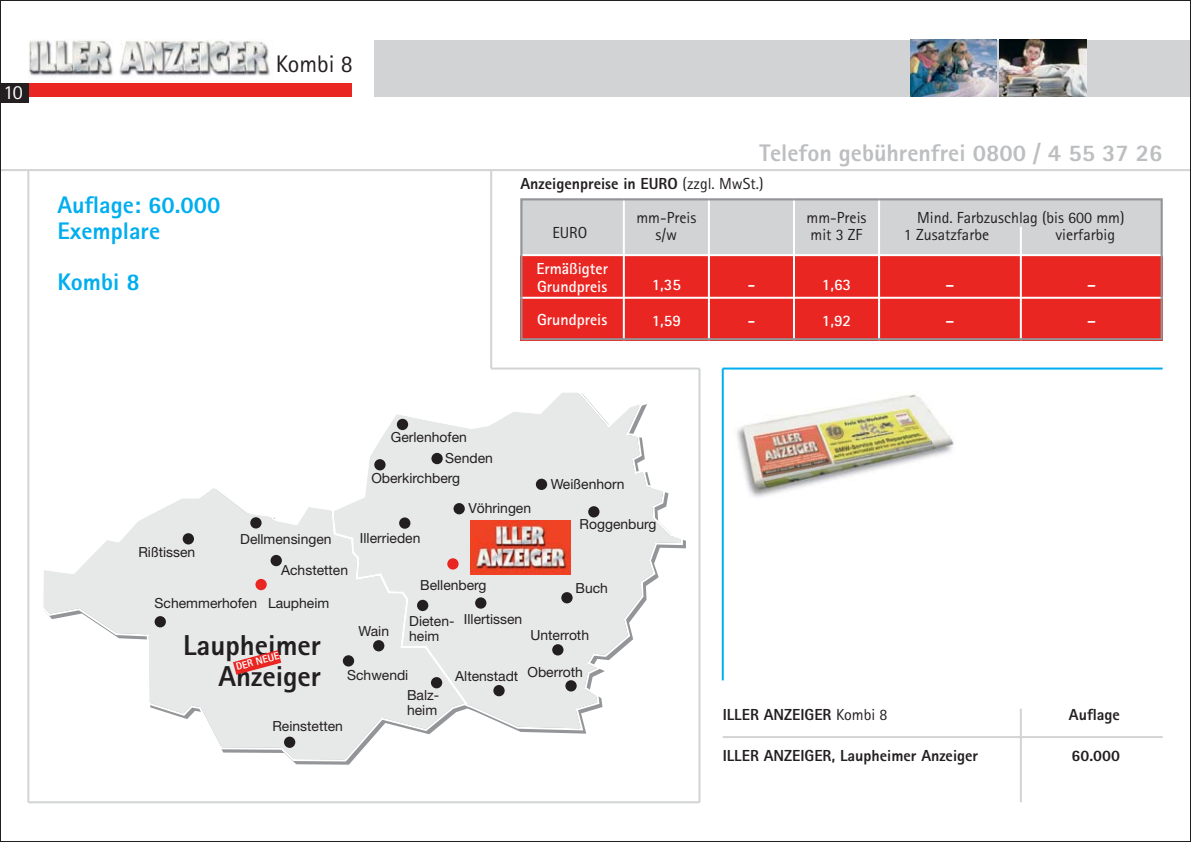
<style>
.page{position:relative;width:1191px;height:842px;background:#fff}
.page>*{position:absolute;margin:0;border:0;box-sizing:border-box;transform-origin:0 0}
.t1{font:800 28.8px/30.8px "Rotis Sans Serif";color:#231f20;text-align:right}
.t2{font:800 24px "Rotis Sans Serif";color:#bcbec0}
.t3{font:800 24px/25.6px "Rotis Sans Serif";color:#00aeef}
.t4{font:24px "Rotis Sans Serif";color:#231f20}
.t5{font:20px "Rotis Sans Serif";color:#fff}
.t6{font:800 16px "Rotis Sans Serif";color:#231f20}
.t7{font:16px/17.2px "Rotis Sans Serif";color:#231f20}
.t8{font:700 16px/17.2px "Rotis Sans Serif";color:#fff}
.t9{font:13.8px/14.8px "Helvetica Neue";color:#231f20}
.t10{font:800 10.4px "Rotis Sans Serif";color:#fff}
.s1{font-weight:400}
</style>
<div class="page">
<img style="left:29px;top:40px;width:241px;height:38px">
<div style="left:0;top:83px;width:351px;height:13px;background:#ea2622"></div>
<div style="left:0;top:83px;width:28px;height:20px;background:#231f20"></div>
<div style="left:374px;top:40px;width:817px;height:56px;background:#d1d3d4"></div>
<hr style="left:0;top:169px;width:1191px;height:2px;background:#d1d3d4">
<hr style="left:27px;top:170px;width:2px;height:632px;background:#d1d3d4">
<hr style="left:28px;top:801px;width:671px;height:2px;background:#d1d3d4">
<hr style="left:698px;top:369px;width:2px;height:433px;background:#d1d3d4">
<hr style="left:491px;top:368px;width:208px;height:2px;background:#d1d3d4">
<hr style="left:490px;top:170px;width:2px;height:199px;background:#d1d3d4">
<img style="left:737px;top:393px;width:217px;height:104px">
<hr style="left:722px;top:369px;width:2px;height:311px;background:#00aeef">
<hr style="left:722px;top:368px;width:440px;height:2px;background:#00aeef">
<div style="left:520px;top:198px;width:642px;height:57px;background:#d1d3d4"></div>
<div style="left:520px;top:255px;width:642px;height:85px;background:#ea2622"></div>
<hr style="left:623px;top:198px;width:2px;height:142px;background:#fff">
<hr style="left:708px;top:198px;width:2px;height:142px;background:#fff">
<hr style="left:793px;top:198px;width:2px;height:142px;background:#fff">
<hr style="left:878px;top:198px;width:2px;height:142px;background:#fff">
<hr style="left:520px;top:297px;width:642px;height:2px;background:#fff">
<hr style="left:1019px;top:227px;width:2px;height:113px;background:#fff">
<hr style="left:520px;top:254px;width:642px;height:2px;background:#fff">
<div style="left:520px;top:198px;width:642px;height:142px;border:2px solid #939598"></div>
<hr style="left:722px;top:736px;width:440px;height:2px;background:#d1d3d4">
<hr style="left:1019px;top:709px;width:2px;height:93px;background:#d1d3d4">
<img style="left:911px;top:40px;width:85px;height:56px">
<img style="left:999px;top:40px;width:87px;height:56px">
<svg style="left:367px;top:393px;width:316px;height:337px"></svg>
<div style="left:431px;top:453px;width:12px;height:11px;background:#231f20;border-radius:50%"></div>
<div style="left:397px;top:419px;width:11px;height:11px;background:#231f20;border-radius:50%"></div>
<div style="left:374px;top:459px;width:11px;height:11px;background:#231f20;border-radius:50%"></div>
<div style="left:475px;top:597px;width:11px;height:12px;background:#231f20;border-radius:50%"></div>
<div style="left:536px;top:479px;width:11px;height:11px;background:#231f20;border-radius:50%"></div>
<div style="left:588px;top:506px;width:11px;height:11px;background:#231f20;border-radius:50%"></div>
<div style="left:561px;top:592px;width:11px;height:11px;background:#231f20;border-radius:50%"></div>
<div style="left:552px;top:644px;width:11px;height:11px;background:#231f20;border-radius:50%"></div>
<div style="left:493px;top:685px;width:11px;height:11px;background:#231f20;border-radius:50%"></div>
<div style="left:565px;top:680px;width:11px;height:11px;background:#231f20;border-radius:50%"></div>
<svg style="left:43px;top:485px;width:425px;height:276px"></svg>
<div style="left:270px;top:555px;width:12px;height:11px;background:#231f20;border-radius:50%"></div>
<div style="left:250px;top:517px;width:11px;height:11px;background:#231f20;border-radius:50%"></div>
<div style="left:183px;top:533px;width:11px;height:11px;background:#231f20;border-radius:50%"></div>
<div style="left:155px;top:616px;width:11px;height:11px;background:#231f20;border-radius:50%"></div>
<div style="left:373px;top:640px;width:11px;height:11px;background:#231f20;border-radius:50%"></div>
<div style="left:343px;top:655px;width:11px;height:11px;background:#231f20;border-radius:50%"></div>
<div style="left:284px;top:737px;width:11px;height:11px;background:#231f20;border-radius:50%"></div>
<div style="left:431px;top:677px;width:11px;height:11px;background:#231f20;border-radius:50%"></div>
<div style="left:255px;top:579px;width:12px;height:11px;background:#ea2622;border-radius:50%"></div>
<svg style="left:233px;top:650px;width:48px;height:25px"></svg>
<img style="left:470px;top:520px;width:100px;height:54px">
<p class="t5" style="left:3px;top:85px;width:21px">10</p>
<p class="t3" style="left:57px;top:194px;width:165px">Auflage: 60.000<br>Exemplare</p>
<p class="t3" style="left:57px;top:271px;width:84px">Kombi 8</p>
<p class="t4" style="left:276px;top:56px;width:78px">Kombi 8</p>
<p class="t2" style="left:759px;top:145px;width:405px">Telefon gebührenfrei 0800 / 4 55 37 26</p>
<p class="t6" style="left:520px;top:178px;width:244px">Anzeigenpreise in EURO <span class="s1">(zzgl. MwSt.)</span></p>
<p class="t7" style="left:552px;top:225px;width:36px">EURO</p>
<p class="t7" style="left:636px;top:210px;width:61px;text-align:center">mm-Preis s/w</p>
<p class="t7" style="left:806px;top:211px;width:61px">mm-Preis mit 3 ZF</p>
<p class="t7" style="left:904px;top:210px;width:222px;text-indent:13px">Mind. Farbzuschlag (bis 600 mm)<br>1 Zusatzfarbe</p>
<p class="t7" style="left:1055px;top:227px;width:61px">vierfarbig</p>
<p class="t8" style="left:536px;top:262px;width:73px">Ermäßigter<br>Grundpreis</p>
<p class="t8" style="left:537px;top:312px;width:72px">Grundpreis</p>
<p class="t8" style="left:651px;top:278px;width:31px">1,35</p>
<p class="t8" style="left:747px;top:278px;width:9px">-</p>
<p class="t8" style="left:822px;top:278px;width:31px">1,63</p>
<p class="t8" style="left:945px;top:278px;width:10px">–</p>
<p class="t8" style="left:1087px;top:278px;width:10px">–</p>
<p class="t8" style="left:651px;top:313px;width:31px">1,59</p>
<p class="t8" style="left:747px;top:313px;width:9px">-</p>
<p class="t8" style="left:822px;top:313px;width:31px">1,92</p>
<p class="t8" style="left:945px;top:313px;width:10px">–</p>
<p class="t8" style="left:1087px;top:313px;width:10px">–</p>
<p class="t9" style="left:138px;top:546px;width:58px">Rißtissen</p>
<p class="t9" style="left:240px;top:533px;width:93px">Dellmensingen</p>
<p class="t9" style="left:281px;top:564px;width:68px">Achstetten</p>
<p class="t9" style="left:391px;top:431px;width:77px">Gerlenhofen</p>
<p class="t9" style="left:371px;top:472px;width:90px">Oberkirchberg</p>
<p class="t9" style="left:445px;top:452px;width:49px">Senden</p>
<p class="t9" style="left:360px;top:532px;width:62px">Illerrieden</p>
<p class="t9" style="left:468px;top:502px;width:64px">Vöhringen</p>
<p class="t9" style="left:551px;top:478px;width:75px">Weißenhorn</p>
<p class="t9" style="left:579px;top:518px;width:78px">Roggenburg</p>
<p class="t9" style="left:155px;top:597px;width:176px">Schemmerhofen Laupheim</p>
<p class="t1" style="left:183px;top:633px;width:139px">Laupheimer<br>Anzeiger</p>
<p class="t10" style="left:235px;top:663px;width:46px;rotate:-15deg">DER NEUE</p>
<p class="t9" style="left:420px;top:579px;width:68px">Bellenberg</p>
<p class="t9" style="left:409px;top:615px;width:47px">Dieten&shy;heim</p>
<p class="t9" style="left:464px;top:613px;width:60px">Illertissen</p>
<p class="t9" style="left:575px;top:582px;width:34px">Buch</p>
<p class="t9" style="left:530px;top:629px;width:60px">Unterroth</p>
<p class="t9" style="left:455px;top:670px;width:129px">Altenstadt Oberroth</p>
<p class="t9" style="left:358px;top:625px;width:32px">Wain</p>
<p class="t9" style="left:347px;top:669px;width:63px">Schwendi</p>
<p class="t9" style="left:407px;top:689px;width:34px">Balz&shy;heim</p>
<p class="t9" style="left:272px;top:720px;width:72px">Reinstetten</p>
<p class="t6" style="left:722px;top:709px;width:166px">ILLER ANZEIGER <span class="s1">Kombi 8</span></p>
<p class="t6" style="left:1069px;top:709px;width:52px">Auflage</p>
<p class="t6" style="left:722px;top:750px;width:257px">ILLER ANZEIGER, Laupheimer Anzeiger</p>
<p class="t6" style="left:1071px;top:750px;width:50px">60.000</p>
</div>
